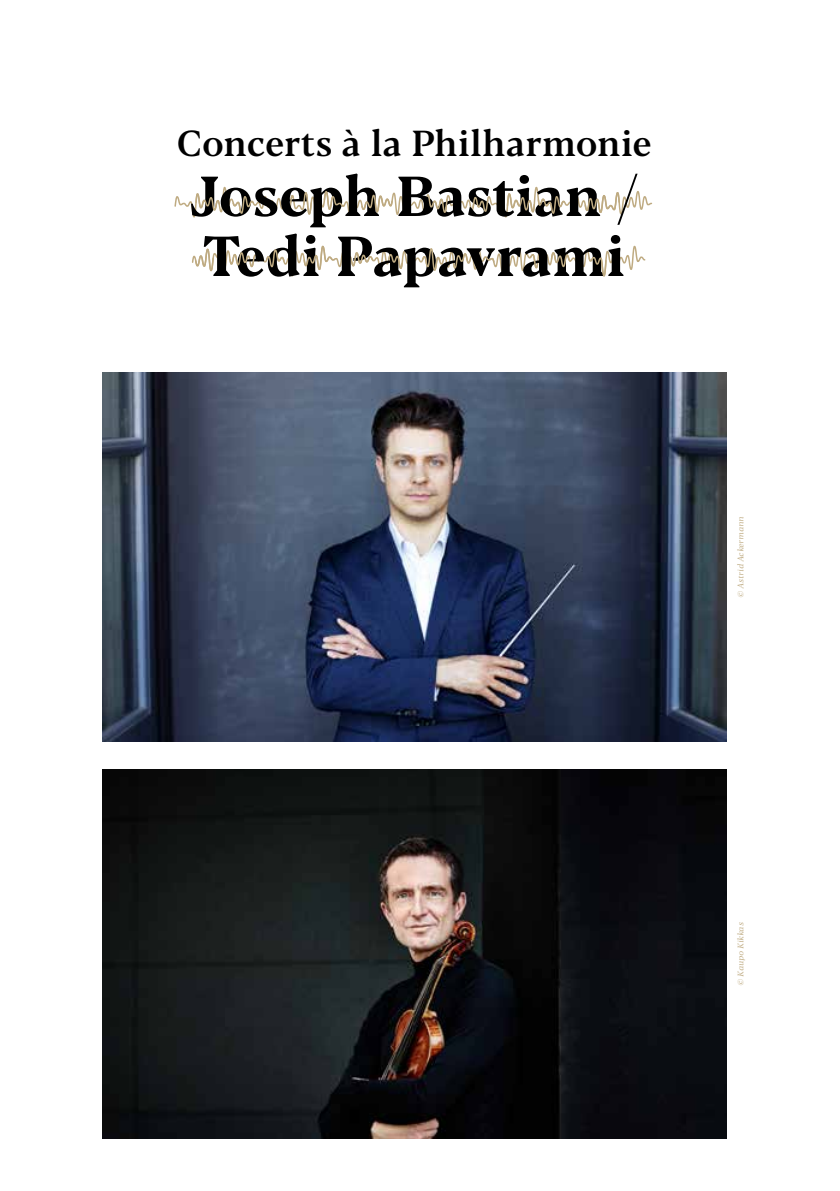
<style>
.page{position:relative;width:840px;height:1191px;background:#fff}
.page>*{position:absolute;margin:0;border:0;box-sizing:border-box;transform-origin:0 0}
.t1{font:700 56px/60px "Blacker Text";letter-spacing:-.005em;color:#000}
.t2{font:500 36px "Blacker Text";color:#000}
.t3{font:italic 8px "Blacker Text";letter-spacing:.015em;color:#bfab82}
</style>
<div class="page">
<img style="left:102px;top:770px;width:624px;height:368px">
<img style="left:102px;top:373px;width:624px;height:368px">
<svg style="left:174px;top:186px;width:478px;height:32px"></svg>
<svg style="left:192px;top:245px;width:453px;height:32px"></svg>
<h2 class="t2" style="left:177px;top:121px;width:476px">Concerts à la Philharmonie</h2>
<h1 class="t1" style="left:190px;top:169px;width:450px">Joseph Bastian /<br>Tedi Papavrami</h1>
<p class="t3" style="left:735px;top:597px;width:82px;rotate:-90deg">© Astrid Ackermann</p>
<p class="t3" style="left:735px;top:985px;width:64px;rotate:-90deg">© Kaupo Kikkas</p>
</div>
